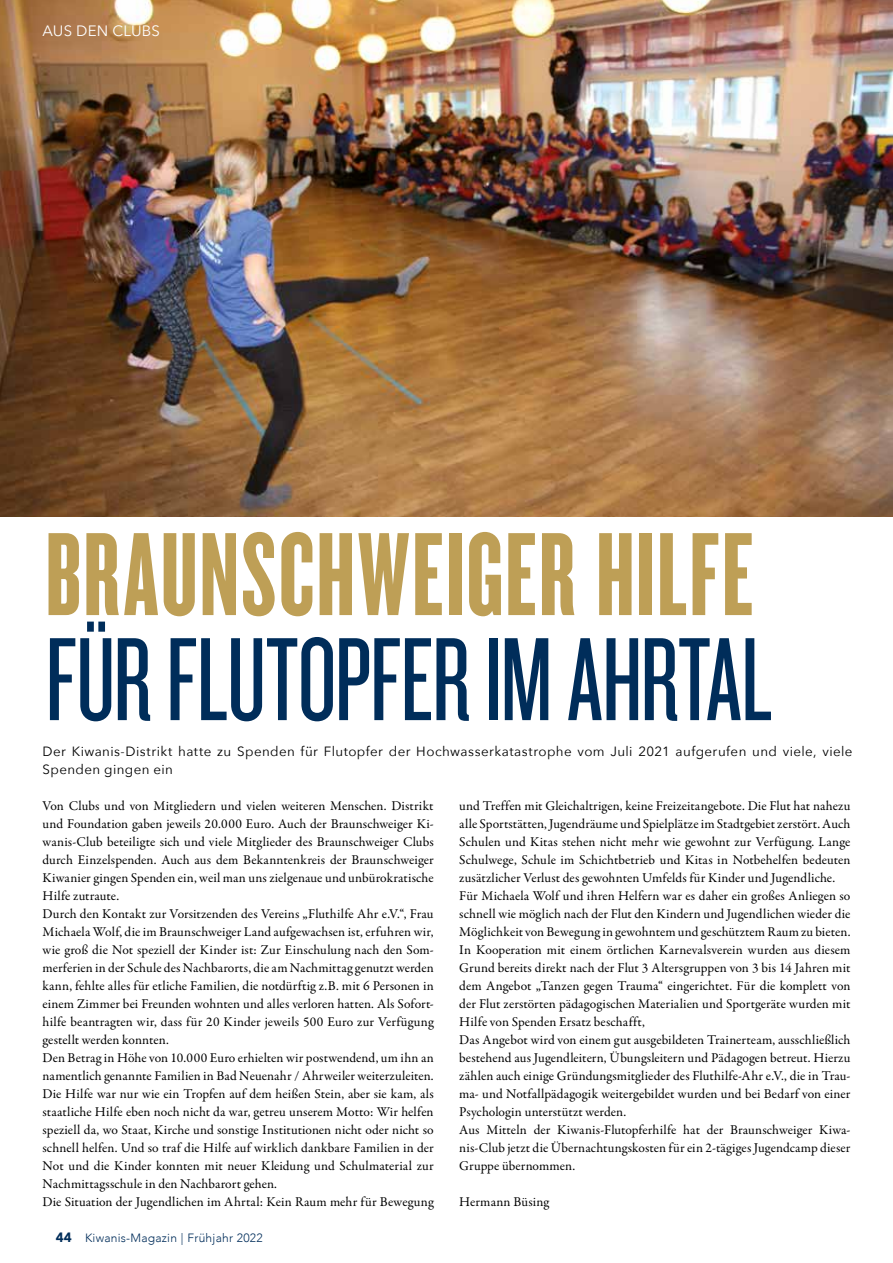
<style>
.page{position:relative;width:893px;height:1263px;background:#fff}
.page>*{position:absolute;margin:0;border:0;box-sizing:border-box;transform-origin:0 0}
.t1{font:123px "Knockout HTF27 Junior Bantamwt";letter-spacing:-.01em;color:#002d5a}
.t2{font:123px "Knockout HTF67 Full Bantamwt";letter-spacing:.02em;color:#be9f56}
.t3{font:15px "Avenir Next";letter-spacing:.01em;color:#fff}
.t4{font:13.5px/18px "Garamond Premr Pro";letter-spacing:.005em;color:#000}
.t5{font:13.35px/18px "Avenir Next";letter-spacing:.03em;color:#000}
.t6{font:300 12px "Avenir";letter-spacing:.02em;color:#002d5a}
.s1{font-weight:900;font-size:13.5px}
</style>
<div class="page">
<img style="left:0;top:0;width:893px;height:516px">
<p class="t3" style="left:43px;top:18px;width:119px">AUS DEN CLUBS</p>
<h1 class="t2" style="left:45px;top:511px;width:709px">BRAUNSCHWEIGER HILFE</h1>
<h1 class="t1" style="left:45px;top:618px;width:729px">FÜR FLUTOPFER IM AHRTAL</h1>
<p class="t5" style="left:43px;top:742px;width:811px">Der Kiwanis-Distrikt hatte zu Spenden für Flutopfer der Hochwasserkatastrophe vom Juli 2021 aufgerufen und viele, viele<br>Spenden gingen ein</p>
<p class="t4" style="left:43px;top:797px;width:393px">Von Clubs und von Mitgliedern und vielen weiteren Menschen. Distrikt und Foundation gaben jeweils 20.000 Euro. Auch der Braunschweiger Ki&shy;wanis-Club beteiligte sich und viele Mitglieder des Braunschweiger Clubs durch Einzelspenden. Auch aus dem Bekanntenkreis der Braunschweiger Kiwanier gingen Spenden ein, weil man uns zielgenaue und unbürokratische Hilfe zutraute.<br>Durch den Kontakt zur Vorsitzenden des Vereins „Fluthilfe Ahr e.V.“, Frau Michaela Wolf, die im Braunschweiger Land aufgewachsen ist, erfuhren wir, wie groß die Not speziell der Kinder ist: Zur Einschulung nach den Som&shy;merferien in der Schule des Nachbarorts, die am Nachmittag genutzt werden kann, fehlte alles für etliche Familien, die notdürftig z.B. mit 6 Personen in einem Zimmer bei Freunden wohnten und alles verloren hatten. Als Sofort&shy;hilfe beantragten wir, dass für 20 Kinder jeweils 500 Euro zur Verfügung gestellt werden konnten.<br>Den Betrag in Höhe von 10.000 Euro erhielten wir postwendend, um ihn an namentlich genannte Familien in Bad Neuenahr / Ahrweiler weiterzuleiten.<br>Die Hilfe war nur wie ein Tropfen auf dem heißen Stein, aber sie kam, als staatliche Hilfe eben noch nicht da war, getreu unserem Motto: Wir helfen speziell da, wo Staat, Kirche und sonstige Institutionen nicht oder nicht so schnell helfen. Und so traf die Hilfe auf wirklich dankbare Familien in der Not und die Kinder konnten mit neuer Kleidung und Schulmaterial zur Nachmittagsschule in den Nachbarort gehen.<br>Die Situation der Jugendlichen im Ahrtal: Kein Raum mehr für Bewegung</p>
<p class="t4" style="left:459px;top:797px;width:393px">und Treffen mit Gleichaltrigen, keine Freizeitangebote. Die Flut hat nahezu alle Sportstätten, Jugendräume und Spielplätze im Stadtgebiet zerstört. Auch Schulen und Kitas stehen nicht mehr wie gewohnt zur Verfügung. Lange Schulwege, Schule im Schichtbetrieb und Kitas in Notbehelfen bedeuten zusätzlicher Verlust des gewohnten Umfelds für Kinder und Jugendliche.<br>Für Michaela Wolf und ihren Helfern war es daher ein großes Anliegen so schnell wie möglich nach der Flut den Kindern und Jugendlichen wieder die Möglichkeit von Bewegung in gewohntem und geschütztem Raum zu bieten.<br>In Kooperation mit einem örtlichen Karnevalsverein wurden aus diesem Grund bereits direkt nach der Flut 3 Altersgruppen von 3 bis 14 Jahren mit dem Angebot „Tanzen gegen Trauma“ eingerichtet. Für die komplett von der Flut zerstörten pädagogischen Materialien und Sportgeräte wurden mit Hilfe von Spenden Ersatz beschafft,<br>Das Angebot wird von einem gut ausgebildeten Trainerteam, ausschließlich bestehend aus Jugendleitern, Übungsleitern und Pädagogen betreut. Hierzu zählen auch einige Gründungsmitglieder des Fluthilfe-Ahr e.V., die in Trau&shy;ma- und Notfallpädagogik weitergebildet wurden und bei Bedarf von einer Psychologin unterstützt werden.<br>Aus Mitteln der Kiwanis-Flutopferhilfe hat der Braunschweiger Kiwa&shy;nis-Club jetzt die Übernachtungskosten für ein 2-tägiges Jugendcamp dieser Gruppe übernommen.</p>
<p class="t4" style="left:459px;top:1193px;width:91px">Hermann Büsing</p>
<p class="t6" style="left:56px;top:1230px;width:208px"><span class="s1">44</span> Kiwanis-Magazin | Frühjahr 2022</p>
</div>
